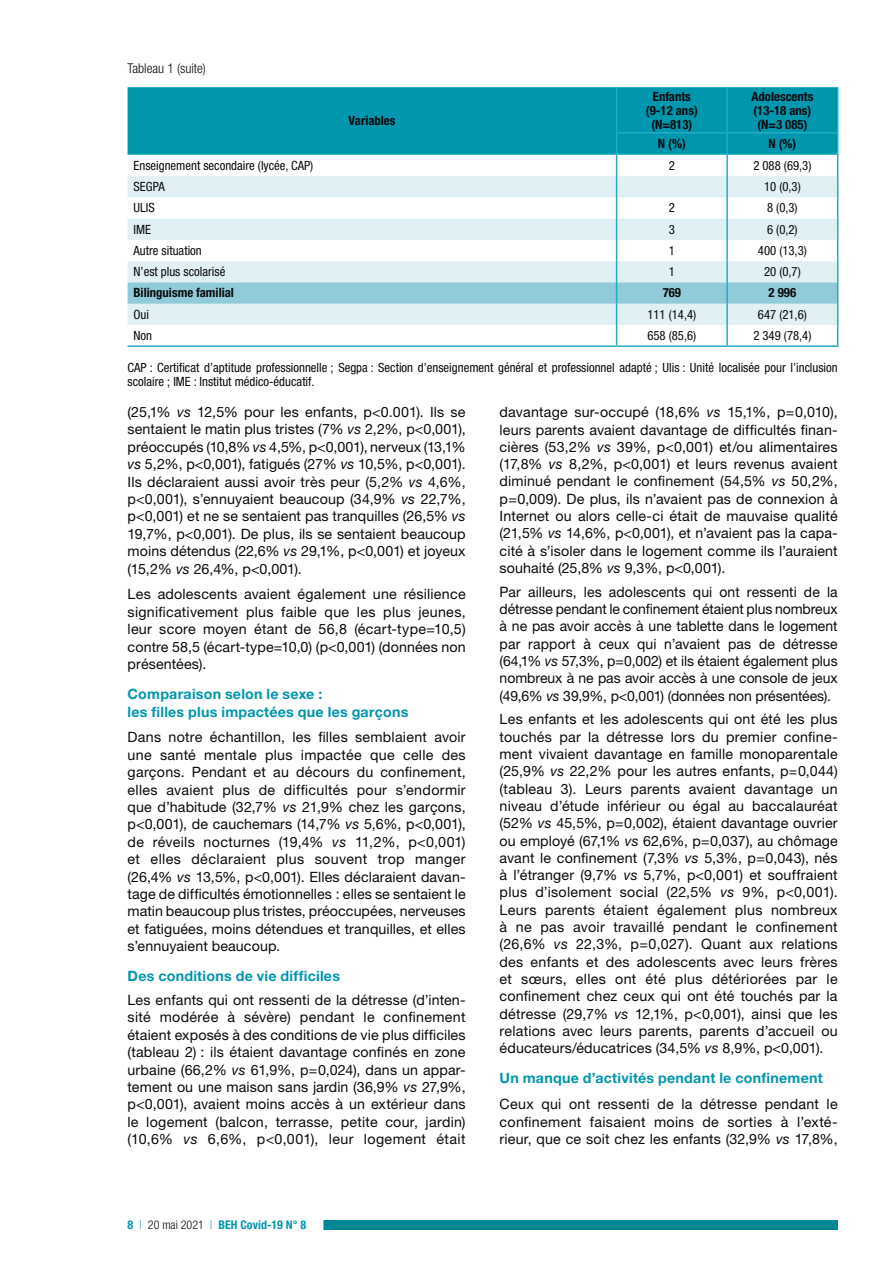
<style>
.page{position:relative;width:893px;height:1263px;background:#fff}
.page>*{position:absolute;margin:0;border:0;box-sizing:border-box;transform-origin:0 0}
.t1{font:14.25px/17.2px "Helvetica Neue LT Std";letter-spacing:.01em;color:#090b0d;text-align:justify}
.t2{font:700 14.25px/17.4px "Helvetica Neue LT Std";letter-spacing:.015em;color:#0096ae}
.t3{font:300 condensed 13.5px "Helvetica Neue LT Std";color:#090b0d}
.t4{font:condensed 12.75px/14.1px "Helvetica Neue LT Std";color:#090b0d}
.t5{font:700 condensed 12.75px/14.1px "Helvetica Neue LT Std";color:#090b0d;text-align:center}
.t6{font:700 condensed 12px "Helvetica Neue LT Std";color:#0096ae}
.s1{font-style:italic}
.s2{font-weight:300}
.s3{font-weight:300;color:#090b0d}
</style>
<div class="page">
<div style="left:242px;top:1221px;width:596px;height:9px;background:#008593"></div>
<div style="left:110px;top:1219px;width:213px;height:12px;background:#fff"></div>
<div style="left:128px;top:87px;width:709px;height:47px;background:#0096ae"></div>
<hr style="left:616px;top:132px;width:111px;height:2px;background:#20adc1">
<hr style="left:726px;top:87px;width:2px;height:45px;background:#20adc1">
<hr style="left:837px;top:87px;width:1px;height:45px;background:#20adc1">
<hr style="left:727px;top:132px;width:111px;height:2px;background:#20adc1">
<hr style="left:128px;top:345px;width:489px;height:2px;background:#20adc1">
<hr style="left:617px;top:345px;width:110px;height:2px;background:#20adc1">
<hr style="left:727px;top:345px;width:111px;height:2px;background:#20adc1">
<hr style="left:616px;top:87px;width:1px;height:45px;background:#20adc1">
<svg style="left:128px;top:134px;width:710px;height:211px"></svg>
<hr style="left:128px;top:153px;width:489px;height:2px;background:#20adc1">
<p class="t3" style="left:128px;top:61px;width:80px">Tableau 1 (suite)</p>
<p class="t5" style="left:349px;top:113px;width:48px">Variables</p>
<p class="t5" style="left:646px;top:89px;width:53px">Enfants (9-12 ans) (N=813)</p>
<p class="t5" style="left:751px;top:89px;width:63px">Adolescents (13-18 ans) (N=3 085)</p>
<p class="t5" style="left:658px;top:136px;width:29px">N (%)</p>
<p class="t5" style="left:768px;top:136px;width:29px">N (%)</p>
<p class="t4" style="left:134px;top:158px;width:181px">Enseignement secondaire (lycée, CAP)</p>
<p class="t4" style="left:669px;top:158px;width:8px">2</p>
<p class="t4" style="left:753px;top:158px;width:60px">2 088 (69,3)</p>
<p class="t4" style="left:134px;top:180px;width:33px">SEGPA</p>
<p class="t4" style="left:764px;top:180px;width:38px">10 (0,3)</p>
<p class="t4" style="left:134px;top:201px;width:23px">ULIS</p>
<p class="t4" style="left:669px;top:201px;width:8px">2</p>
<p class="t4" style="left:767px;top:201px;width:32px">8 (0,3)</p>
<p class="t4" style="left:134px;top:222px;width:19px">IME</p>
<p class="t4" style="left:669px;top:222px;width:8px">3</p>
<p class="t4" style="left:767px;top:222px;width:32px">6 (0,2)</p>
<p class="t4" style="left:134px;top:243px;width:70px">Autre situation</p>
<p class="t4" style="left:669px;top:243px;width:8px">1</p>
<p class="t4" style="left:758px;top:243px;width:50px">400 (13,3)</p>
<p class="t4" style="left:134px;top:265px;width:93px">N’est plus scolarisé</p>
<p class="t4" style="left:669px;top:265px;width:8px">1</p>
<p class="t4" style="left:764px;top:265px;width:38px">20 (0,7)</p>
<p class="t5" style="left:134px;top:286px;width:102px">Bilinguisme familial</p>
<p class="t5" style="left:663px;top:286px;width:20px">769</p>
<p class="t5" style="left:769px;top:286px;width:29px">2 996</p>
<p class="t4" style="left:134px;top:307px;width:17px">Oui</p>
<p class="t4" style="left:647px;top:307px;width:50px">111 (14,4)</p>
<p class="t4" style="left:758px;top:307px;width:50px">647 (21,6)</p>
<p class="t4" style="left:134px;top:328px;width:20px">Non</p>
<p class="t4" style="left:647px;top:328px;width:50px">658 (85,6)</p>
<p class="t4" style="left:753px;top:328px;width:60px">2 349 (78,4)</p>
<p class="t4" style="left:128px;top:360px;width:712px">CAP : Certificat d’aptitude professionnelle ; Segpa : Section d’enseignement général et professionnel adapté ; Ulis : Unité localisée pour l’inclusion scolaire ; IME : Institut médico-éducatif.</p>
<p class="t1" style="left:128px;top:403px;width:340px">(25,1% <span class="s1">vs</span> 12,5% pour les enfants, p&lt;0.001). Ils se sentaient le matin plus tristes (7% <span class="s1">vs</span> 2,2%, p&lt;0,001), préoccupés (10,8% <span class="s1">vs</span> 4,5%, p&lt;0,001), nerveux (13,1% <span class="s1">vs</span> 5,2%, p&lt;0,001), fatigués (27% <span class="s1">vs</span> 10,5%, p&lt;0,001).<br>Ils déclaraient aussi avoir très peur (5,2% <span class="s1">vs</span> 4,6%, p&lt;0,001), s’ennuyaient beaucoup (34,9% <span class="s1">vs</span> 22,7%, p&lt;0,001) et ne se sentaient pas tranquilles (26,5% <span class="s1">vs </span>19,7%, p&lt;0,001). De plus, ils se sentaient beaucoup moins détendus (22,6% <span class="s1">vs</span> 29,1%, p&lt;0,001) et joyeux (15,2% <span class="s1">vs</span> 26,4%, p&lt;0,001).</p>
<p class="t1" style="left:128px;top:585px;width:340px">Les adolescents avaient également une résilience significativement plus faible que les plus jeunes, leur score moyen étant de 56,8 (écart-type=10,5) contre 58,5 (écart-type=10,0) (p&lt;0,001) (données non présentées).</p>
<p class="t2" style="left:128px;top:685px;width:282px">Comparaison selon le sexe :<br>les filles plus impactées que les garçons</p>
<p class="t1" style="left:128px;top:728px;width:340px">Dans notre échantillon, les filles semblaient avoir une santé mentale plus impactée que celle des garçons. Pendant et au décours du confinement, elles avaient plus de difficultés pour s’endormir que d’habitude (32,7% <span class="s1">vs</span> 21,9% chez les garçons, p&lt;0,001), de cauchemars (14,7% <span class="s1">vs</span> 5,6%, p&lt;0,001), de réveils nocturnes (19,4% <span class="s1">vs</span> 11,2%, p&lt;0,001) et elles déclaraient plus souvent trop manger (26,4% <span class="s1">vs</span> 13,5%, p&lt;0,001). Elles déclaraient davan&shy;tage de difficultés émotionnelles : elles se sentaient le matin beaucoup plus tristes, préoccupées, nerveuses et fatiguées, moins détendues et tranquilles, et elles s’ennuyaient beaucoup.</p>
<p class="t2" style="left:128px;top:967px;width:214px">Des conditions de vie difficiles</p>
<p class="t1" style="left:128px;top:991px;width:340px">Les enfants qui ont ressenti de la détresse (d’inten&shy;sité modérée à sévère) pendant le confinement étaient exposés à des conditions de vie plus difficiles (tableau 2) : ils étaient davantage confinés en zone urbaine (66,2% <span class="s1">vs</span> 61,9%, p=0,024), dans un appar&shy;tement ou une maison sans jardin (36,9% <span class="s1">vs</span> 27,9%, p&lt;0,001), avaient moins accès à un extérieur dans le logement (balcon, terrasse, petite cour, jardin) (10,6% <span class="s1">vs</span> 6,6%, p&lt;0,001), leur logement était</p>
<p class="t6" style="left:128px;top:1217px;width:180px">8 <span class="s2">|</span> <span class="s3">20 mai 2021</span> <span class="s2">|</span> BEH Covid-19 N° 8</p>
<p class="t1" style="left:500px;top:403px;width:340px">davantage sur-occupé (18,6% <span class="s1">vs</span> 15,1%, p=0,010), leurs parents avaient davantage de difficultés finan&shy;cières (53,2% <span class="s1">vs</span> 39%, p&lt;0,001) et/ou alimentaires (17,8% <span class="s1">vs</span> 8,2%, p&lt;0,001) et leurs revenus avaient diminué pendant le confinement (54,5% <span class="s1">vs</span> 50,2%, p=0,009). De plus, ils n’avaient pas de connexion à Internet ou alors celle-ci était de mauvaise qualité (21,5% <span class="s1">vs</span> 14,6%, p&lt;0,001), et n’avaient pas la capa&shy;cité à s’isoler dans le logement comme ils l’auraient souhaité (25,8% <span class="s1">vs</span> 9,3%, p&lt;0,001).</p>
<p class="t1" style="left:500px;top:583px;width:340px">Par ailleurs, les adolescents qui ont ressenti de la détresse pendant le confinement étaient plus nombreux à ne pas avoir accès à une tablette dans le logement par rapport à ceux qui n’avaient pas de détresse (64,1% <span class="s1">vs</span> 57,3%, p=0,002) et ils étaient également plus nombreux à ne pas avoir accès à une console de jeux (49,6% <span class="s1">vs</span> 39,9%, p&lt;0,001) (données non présentées).</p>
<p class="t1" style="left:500px;top:710px;width:340px">Les enfants et les adolescents qui ont été les plus touchés par la détresse lors du premier confine&shy;ment vivaient davantage en famille monoparentale (25,9% <span class="s1">vs</span> 22,2% pour les autres enfants, p=0,044) (tableau 3). Leurs parents avaient davantage un niveau d’étude inférieur ou égal au baccalauréat (52% <span class="s1">vs</span> 45,5%, p=0,002), étaient davantage ouvrier ou employé (67,1% <span class="s1">vs</span> 62,6%, p=0,037), au chômage avant le confinement (7,3% <span class="s1">vs</span> 5,3%, p=0,043), nés à l’étranger (9,7% <span class="s1">vs</span> 5,7%, p&lt;0,001) et souffraient plus d’isolement social (22,5% <span class="s1">vs</span> 9%, p&lt;0,001).<br>Leurs parents étaient également plus nombreux à ne pas avoir travaillé pendant le confinement (26,6% <span class="s1">vs</span> 22,3%, p=0,027). Quant aux relations des enfants et des adolescents avec leurs frères et sœurs, elles ont été plus détériorées par le confinement chez ceux qui ont été touchés par la détresse (29,7% <span class="s1">vs</span> 12,1%, p&lt;0,001), ainsi que les relations avec leurs parents, parents d’accueil ou éducateurs/éducatrices (34,5% <span class="s1">vs</span> 8,9%, p&lt;0,001).</p>
<p class="t2" style="left:500px;top:1069px;width:325px">Un manque d’activités pendant le confinement</p>
<p class="t1" style="left:500px;top:1095px;width:340px">Ceux qui ont ressenti de la détresse pendant le confinement faisaient moins de sorties à l’exté&shy;rieur, que ce soit chez les enfants (32,9% <span class="s1">vs</span> 17,8%,</p>
</div>
